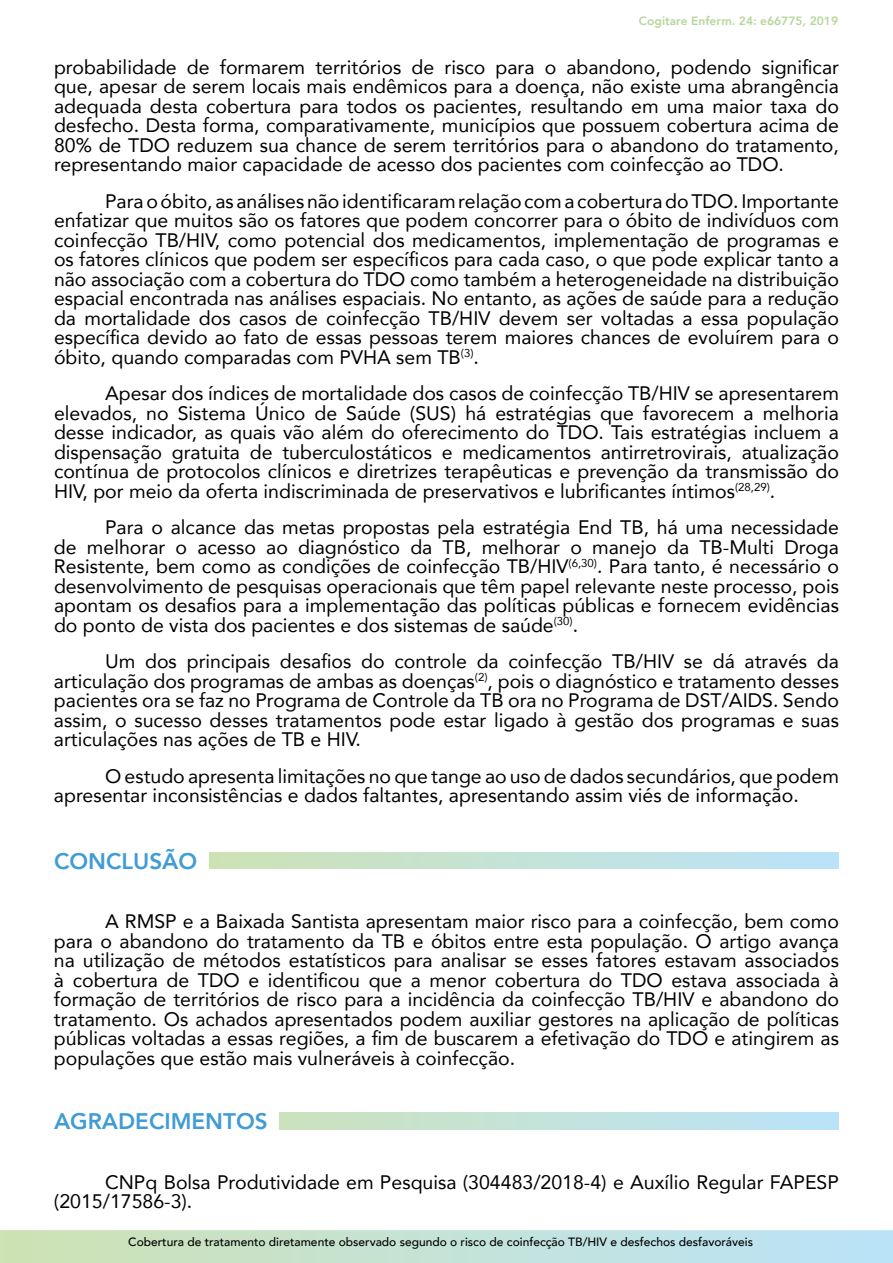
<style>
.page{position:relative;width:893px;height:1263px;background:#fff}
.page>*{position:absolute;margin:0;border:0;box-sizing:border-box;transform-origin:0 0}
.t1{font:800 22.5px "Avenir";color:#409cd4}
.t2{font:19.5px/19.5px "Avenir";color:#000;text-align:justify}
.t3{font:500 12px "Avenir";color:#000}
.t4{font:800 12px "Avenir";color:#b7d69b}
</style>
<div class="page">
<svg style="left:0;top:1230px;width:893px;height:33px;background:#c4e2d6"></svg>
<div style="left:210px;top:852px;width:629px;height:17px;background:linear-gradient(to right,#cee2b4,#bae3fb)"></div>
<div style="left:279px;top:1112px;width:560px;height:17px;background:linear-gradient(to right,#cce2bd,#bae3fb)"></div>
<p class="t4" style="left:639px;top:12px;width:201px">Cogitare Enferm. 24: e66775, 2019</p>
<p class="t2" style="left:54px;top:56px;width:786px">probabilidade de formarem territórios de risco para o abandono, podendo significar que, apesar de serem locais mais endêmicos para a doença, não existe uma abrangência adequada desta cobertura para todos os pacientes, resultando em uma maior taxa do desfecho. Desta forma, comparativamente, municípios que possuem cobertura acima de 80% de TDO reduzem sua chance de serem territórios para o abandono do tratamento, representando maior capacidade de acesso dos pacientes com coinfecção ao TDO.</p>
<p class="t2" style="left:54px;top:190px;width:786px;text-indent:51px">Para o óbito, as análises não identificaram relação com a cobertura do TDO. Importante enfatizar que muitos são os fatores que podem concorrer para o óbito de indivíduos com coinfecção TB/HIV, como potencial dos medicamentos, implementação de programas e os fatores clínicos que podem ser específicos para cada caso, o que pode explicar tanto a não associação com a cobertura do TDO como também a heterogeneidade na distribuição espacial encontrada nas análises espaciais. No entanto, as ações de saúde para a redução da mortalidade dos casos de coinfecção TB/HIV devem ser voltadas a essa população específica devido ao fato de essas pessoas terem maiores chances de evoluírem para o óbito, quando comparadas com PVHA sem TB<sup>(3)</sup>.</p>
<p class="t2" style="left:54px;top:383px;width:786px;text-indent:51px">Apesar dos índices de mortalidade dos casos de coinfecção TB/HIV se apresentarem elevados, no Sistema Único de Saúde (SUS) há estratégias que favorecem a melhoria desse indicador, as quais vão além do oferecimento do TDO. Tais estratégias incluem a dispensação gratuita de tuberculostáticos e medicamentos antirretrovirais, atualização contínua de protocolos clínicos e diretrizes terapêuticas e prevenção da transmissão do HIV, por meio da oferta indiscriminada de preservativos e lubrificantes íntimos<sup>(28,29)</sup>.</p>
<p class="t2" style="left:54px;top:517px;width:786px;text-indent:51px">Para o alcance das metas propostas pela estratégia End TB, há uma necessidade de melhorar o acesso ao diagnóstico da TB, melhorar o manejo da TB-Multi Droga Resistente, bem como as condições de coinfecção TB/HIV<sup>(6,30)</sup>. Para tanto, é necessário o desenvolvimento de pesquisas operacionais que têm papel relevante neste processo, pois apontam os desafios para a implementação das políticas públicas e fornecem evidências do ponto de vista dos pacientes e dos sistemas de saúde<sup>(30)</sup>.</p>
<p class="t2" style="left:54px;top:651px;width:786px;text-indent:51px">Um dos principais desafios do controle da coinfecção TB/HIV se dá através da articulação dos programas de ambas as doenças<sup>(2)</sup>, pois o diagnóstico e tratamento desses pacientes ora se faz no Programa de Controle da TB ora no Programa de DST/AIDS. Sendo assim, o sucesso desses tratamentos pode estar ligado à gestão dos programas e suas articulações nas ações de TB e HIV.</p>
<p class="t2" style="left:54px;top:765px;width:786px;text-indent:51px">O estudo apresenta limitações no que tange ao uso de dados secundários, que podem apresentar inconsistências e dados faltantes, apresentando assim viés de informação.</p>
<p class="t1" style="left:54px;top:843px;width:145px">CONCLUSÃO</p>
<p class="t2" style="left:54px;top:911px;width:786px;text-indent:51px">A RMSP e a Baixada Santista apresentam maior risco para a coinfecção, bem como para o abandono do tratamento da TB e óbitos entre esta população. O artigo avança na utilização de métodos estatísticos para analisar se esses fatores estavam associados à cobertura de TDO e identificou que a menor cobertura do TDO estava associada à formação de territórios de risco para a incidência da coinfecção TB/HIV e abandono do tratamento. Os achados apresentados podem auxiliar gestores na aplicação de políticas públicas voltadas a essas regiões, a fim de buscarem a efetivação do TDO e atingirem as populações que estão mais vulneráveis à coinfecção.</p>
<p class="t1" style="left:54px;top:1103px;width:215px">AGRADECIMENTOS</p>
<p class="t2" style="left:54px;top:1171px;width:786px;text-indent:51px">CNPq Bolsa Produtividade em Pesquisa (304483/2018-4) e Auxílio Regular FAPESP (2015/17586-3).</p>
<p class="t3" style="left:128px;top:1232px;width:626px">Cobertura de tratamento diretamente observado segundo o risco de coinfecção TB/HIV e desfechos desfavoráveis</p>
</div>
